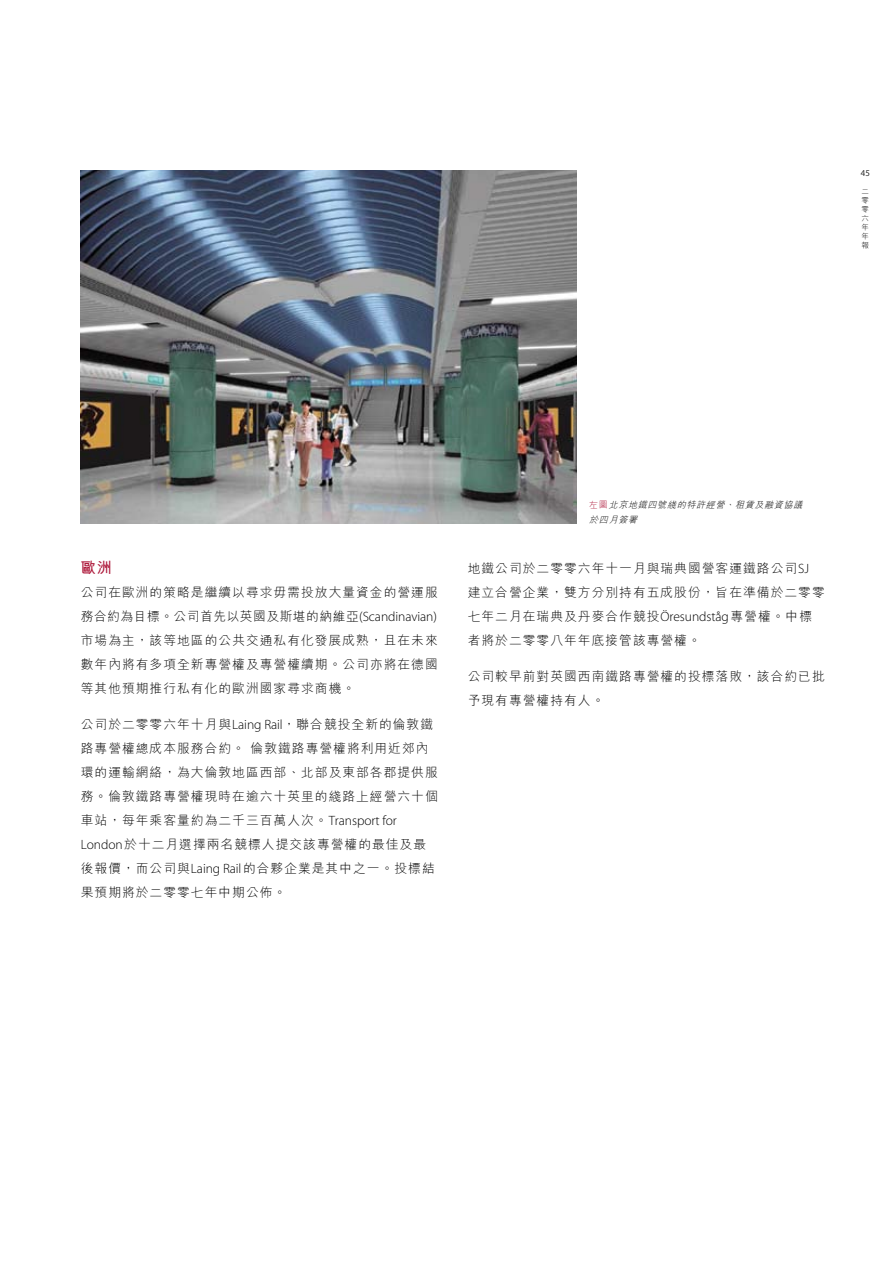
<style>
.page{position:relative;width:893px;height:1263px;background:#fff}
.page>*{position:absolute;margin:0;border:0;box-sizing:border-box;transform-origin:0 0}
.t1{font:700 15px "M Hei HK";color:#ad1739}
.t2{font:300 12.75px/24px "M Hei HK";letter-spacing:.08em;color:#000}
.t3{font:italic 300 9px/15px "M Hei HK";color:#000}
.t4{font:9px "Myriad MM";color:#000}
.t5{font:300 7.5px/9px "M Hei HK";color:#000;text-align:justify}
.s1{font-family:"Myriad MM";font-weight:400;font-size:13.5px}
.s2{font-style:normal;color:#ad1739}
</style>
<div class="page">
<img style="left:81px;top:170px;width:496px;height:353px">
<p class="t4" style="left:861px;top:169px;width:11px">45</p>
<p class="t5" style="left:862px;top:187px;width:9px">二零零六年年報</p>
<p class="t1" style="left:81px;top:557px;width:33px">歐洲</p>
<p class="t2" style="left:81px;top:580px;width:358px;text-align:justify">公司在歐洲的策略是繼續以尋求毋需投放大量資金的營運服務合約為目標。公司首先以英國及斯堪的納維亞<span class="s1">(Scandinavian)</span>市場為主，該等地區的公共交通私有化發展成熟，且在未來數年內將有多項全新專營權及專營權續期。公司亦將在德國等其他預期推行私有化的歐洲國家尋求商機。</p>
<p class="t2" style="left:81px;top:712px;width:359px">公司於二零零六年十月與<span class="s1">Laing Rail</span>，聯合競投全新的倫敦鐵路專營權總成本服務合約。 倫敦鐵路專營權將利用近郊內環的運輸網絡，為大倫敦地區西部、北部及東部各郡提供服務。倫敦鐵路專營權現時在逾六十英里的綫路上經營六十個車站，每年乘客量約為二千三百萬人次。<span class="s1">Transport for<br>London</span>於十二月選擇兩名競標人提交該專營權的最佳及最後報價，而公司與<span class="s1">Laing Rail</span>的合夥企業是其中之一。投標結果預期將於二零零七年中期公佈。</p>
<p class="t3" style="left:589px;top:496px;width:218px"><span class="s2">左圖</span>北京地鐵四號綫的特許經營、租賃及融資協議於四月簽署</p>
<p class="t2" style="left:468px;top:556px;width:358px">地鐵公司於二零零六年十一月與瑞典國營客運鐵路公司<span class="s1">SJ</span>建立合營企業，雙方分別持有五成股份，旨在準備於二零零七年二月在瑞典及丹麥合作競投<span class="s1">Öresundståg</span>專營權。中標者將於二零零八年年底接管該專營權。</p>
<p class="t2" style="left:468px;top:664px;width:358px">公司較早前對英國西南鐵路專營權的投標落敗，該合約已批予現有專營權持有人。</p>
</div>
